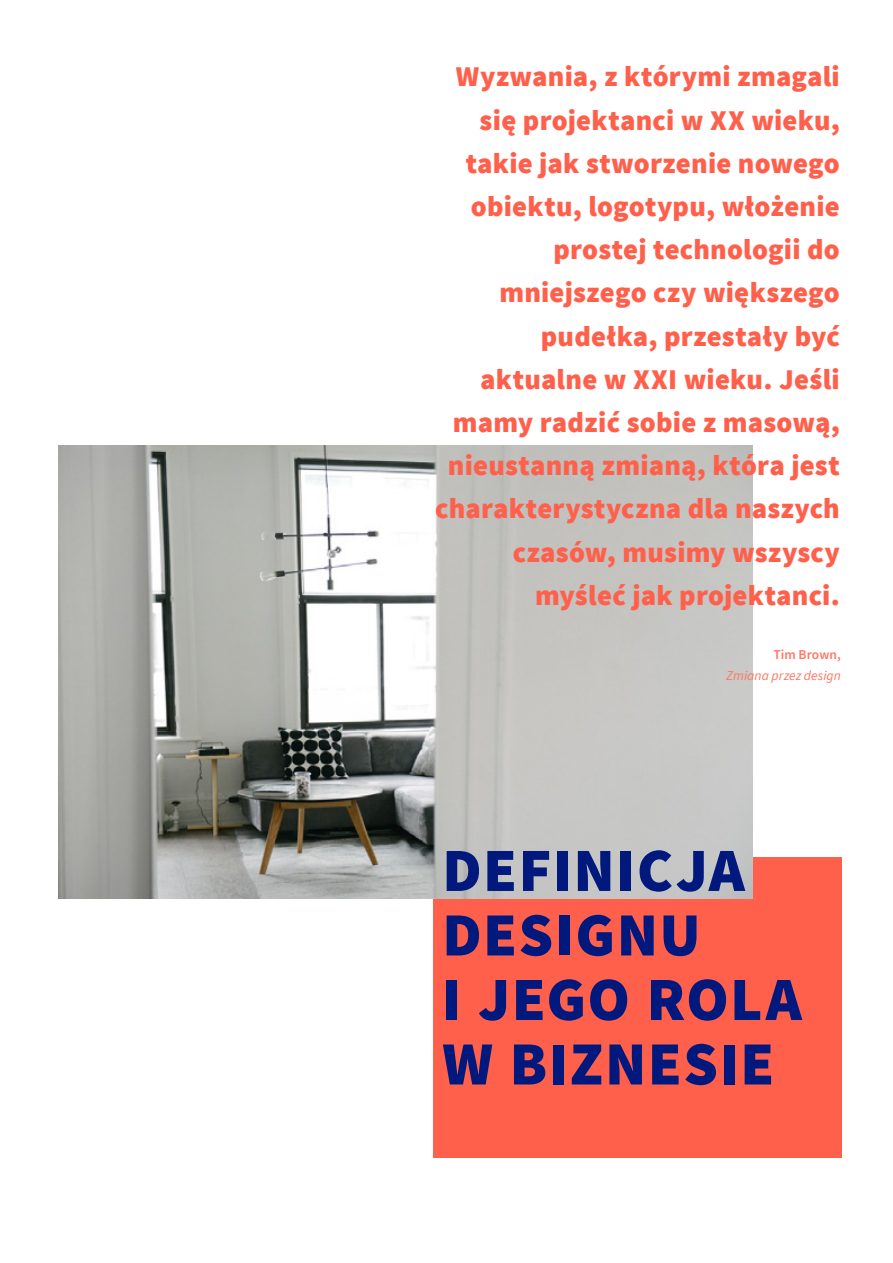
<style>
.page{position:relative;width:893px;height:1263px;background:#fff}
.page>*{position:absolute;margin:0;border:0;box-sizing:border-box;transform-origin:0 0}
.naglowek{font:900 61.5px/64.5px "Source Sans Pro";letter-spacing:.02em;color:#01197d}
.cytat{font:900 28.5px/43.2px "Source Sans Pro";letter-spacing:.01em;color:#ff604b;text-align:right}
.osoba{font:italic 13.5px/21.6px "Source Sans Pro";letter-spacing:.005em;color:#ff7562;text-align:right}
.s1{font-weight:600;font-style:normal}
</style>
<div class="page">
<div style="left:434px;top:857px;width:408px;height:301px;background:#ff604b"></div>
<img style="left:58px;top:445px;width:695px;height:454px">
<p class="cytat" style="left:435px;top:57px;width:406px">Wyzwania, z którymi zmagali się projektanci w XX wieku, takie jak stworzenie nowego obiektu, logotypu, włożenie prostej technologii do mniejszego czy większego pudełka, przestały być aktualne w XXI wieku. Jeśli mamy radzić sobie z masową, nieustanną zmianą, która jest charakterystyczna dla naszych czasów, musimy wszyscy myśleć jak projektanci.</p>
<p class="osoba" style="left:726px;top:644px;width:116px"><span class="s1">Tim Brown,<br></span>Zmiana przez design</p>
<p class="naglowek" style="left:442px;top:841px;width:361px">DEFINICJA<br>DESIGNU<br>I JEGO ROLA<br>W BIZNESIE</p>
</div>
